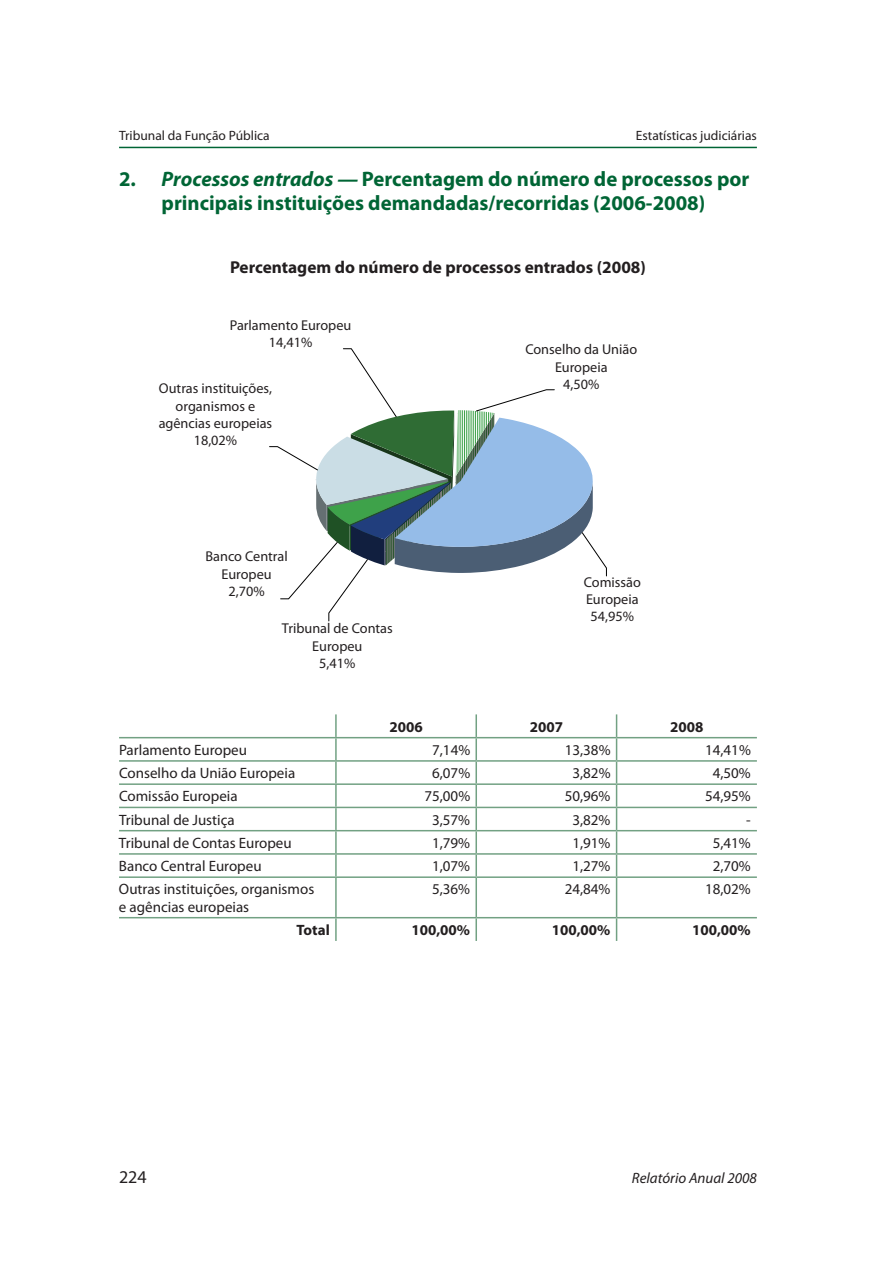
<style>
.page{position:relative;width:893px;height:1263px;background:#fff}
.page>*{position:absolute;margin:0;border:0;box-sizing:border-box;transform-origin:0 0}
.t1{font:700 21px/24px "Myriad Pro";color:#006535;text-align:center}
.t2{font:18px "Myriad Pro";color:#231f20}
.t3{font:700 17.25px "Myriad Pro";color:#231f20}
.t4{font:15px/17.2px "Myriad Pro";color:#231f20}
.t5{font:700 15px "Myriad Pro";color:#231f20}
.t6{font:italic 15px "Myriad Pro";color:#231f20}
.t7{font:14.25px/17.2px "Myriad Pro";color:#231f20;text-align:center}
.t8{font:13.5px "Myriad Pro";color:#231f20}
.s1{font-style:italic}
</style>
<div class="page">
<hr style="left:119px;top:147px;width:638px;height:1px;background:#006535">
<hr style="left:335px;top:714px;width:2px;height:23px;background:#72a183">
<hr style="left:475px;top:714px;width:2px;height:23px;background:#72a183">
<hr style="left:119px;top:737px;width:217px;height:1px;background:#72a183">
<hr style="left:336px;top:737px;width:140px;height:1px;background:#72a183">
<hr style="left:335px;top:738px;width:2px;height:22px;background:#72a183">
<hr style="left:476px;top:737px;width:141px;height:1px;background:#72a183">
<hr style="left:475px;top:738px;width:2px;height:22px;background:#72a183">
<hr style="left:617px;top:737px;width:140px;height:1px;background:#72a183">
<hr style="left:119px;top:760px;width:217px;height:2px;background:#72a183">
<hr style="left:336px;top:760px;width:140px;height:2px;background:#72a183">
<hr style="left:335px;top:762px;width:2px;height:21px;background:#72a183">
<hr style="left:476px;top:760px;width:141px;height:2px;background:#72a183">
<hr style="left:475px;top:762px;width:2px;height:21px;background:#72a183">
<hr style="left:617px;top:760px;width:140px;height:2px;background:#72a183">
<hr style="left:119px;top:783px;width:217px;height:2px;background:#72a183">
<hr style="left:336px;top:783px;width:140px;height:2px;background:#72a183">
<hr style="left:335px;top:785px;width:2px;height:22px;background:#72a183">
<hr style="left:476px;top:783px;width:141px;height:2px;background:#72a183">
<hr style="left:475px;top:785px;width:2px;height:22px;background:#72a183">
<hr style="left:617px;top:783px;width:140px;height:2px;background:#72a183">
<hr style="left:119px;top:807px;width:217px;height:1px;background:#72a183">
<hr style="left:336px;top:807px;width:140px;height:1px;background:#72a183">
<hr style="left:335px;top:808px;width:2px;height:22px;background:#72a183">
<hr style="left:476px;top:807px;width:141px;height:1px;background:#72a183">
<hr style="left:475px;top:808px;width:2px;height:22px;background:#72a183">
<hr style="left:617px;top:807px;width:140px;height:1px;background:#72a183">
<hr style="left:119px;top:830px;width:217px;height:1px;background:#72a183">
<hr style="left:336px;top:830px;width:140px;height:1px;background:#72a183">
<hr style="left:335px;top:831px;width:2px;height:22px;background:#72a183">
<hr style="left:476px;top:830px;width:141px;height:1px;background:#72a183">
<hr style="left:475px;top:831px;width:2px;height:22px;background:#72a183">
<hr style="left:617px;top:830px;width:140px;height:1px;background:#72a183">
<hr style="left:119px;top:853px;width:217px;height:2px;background:#72a183">
<hr style="left:336px;top:853px;width:140px;height:2px;background:#72a183">
<hr style="left:335px;top:855px;width:2px;height:21px;background:#72a183">
<hr style="left:476px;top:853px;width:141px;height:2px;background:#72a183">
<hr style="left:475px;top:855px;width:2px;height:21px;background:#72a183">
<hr style="left:617px;top:853px;width:140px;height:2px;background:#72a183">
<svg style="left:616px;top:714px;width:1px;height:162px"></svg>
<hr style="left:119px;top:876px;width:217px;height:2px;background:#72a183">
<hr style="left:336px;top:876px;width:140px;height:2px;background:#72a183">
<hr style="left:335px;top:878px;width:2px;height:39px;background:#72a183">
<hr style="left:476px;top:876px;width:141px;height:2px;background:#72a183">
<hr style="left:475px;top:878px;width:2px;height:39px;background:#72a183">
<hr style="left:617px;top:876px;width:140px;height:2px;background:#72a183">
<hr style="left:616px;top:878px;width:1px;height:39px;background:#72a183">
<hr style="left:119px;top:917px;width:217px;height:1px;background:#72a183">
<hr style="left:336px;top:917px;width:140px;height:1px;background:#72a183">
<hr style="left:335px;top:918px;width:2px;height:23px;background:#72a183">
<hr style="left:476px;top:917px;width:141px;height:1px;background:#72a183">
<hr style="left:475px;top:918px;width:2px;height:23px;background:#72a183">
<hr style="left:617px;top:917px;width:140px;height:1px;background:#72a183">
<svg style="left:616px;top:918px;width:1px;height:23px"></svg>
<svg style="left:269px;top:348px;width:338px;height:274px"></svg>
<p class="t8" style="left:119px;top:127px;width:152px">Tribunal da Função Pública</p>
<p class="t8" style="left:636px;top:127px;width:122px">Estatísticas judiciárias</p>
<h1 class="t1" style="left:119px;top:166px;width:632px">2. <span class="s1">Processos entrados —</span> Percentagem do número de processos por principais instituições demandadas/recorridas (2006-2008)</h1>
<p class="t3" style="left:230px;top:256px;width:417px">Percentagem do número de processos entrados (2008)</p>
<p class="t7" style="left:230px;top:316px;width:123px">Parlamento Europeu<br>14,41%</p>
<p class="t7" style="left:159px;top:380px;width:115px">Outras instituições, organismos e agências europeias<br>18,02%</p>
<p class="t7" style="left:205px;top:548px;width:84px">Banco Central<br>Europeu<br>2,70%</p>
<p class="t7" style="left:282px;top:620px;width:112px">Tribunal de Contas<br>Europeu<br>5,41%</p>
<p class="t7" style="left:525px;top:341px;width:113px">Conselho da União<br>Europeia<br>4,50%</p>
<p class="t7" style="left:584px;top:573px;width:59px">Comissão<br>Europeia<br>54,95%</p>
<p class="t5" style="left:389px;top:717px;width:35px">2006</p>
<p class="t5" style="left:530px;top:717px;width:35px">2007</p>
<p class="t5" style="left:670px;top:717px;width:35px">2008</p>
<p class="t4" style="left:119px;top:741px;width:129px">Parlamento Europeu</p>
<p class="t4" style="left:432px;top:741px;width:40px">7,14%</p>
<p class="t4" style="left:565px;top:741px;width:47px">13,38%</p>
<p class="t4" style="left:705px;top:741px;width:47px">14,41%</p>
<p class="t4" style="left:119px;top:764px;width:178px">Conselho da União Europeia</p>
<p class="t4" style="left:432px;top:764px;width:40px">6,07%</p>
<p class="t4" style="left:572px;top:764px;width:40px">3,82%</p>
<p class="t4" style="left:713px;top:764px;width:40px">4,50%</p>
<p class="t4" style="left:119px;top:787px;width:120px">Comissão Europeia</p>
<p class="t4" style="left:424px;top:787px;width:47px">75,00%</p>
<p class="t4" style="left:565px;top:787px;width:47px">50,96%</p>
<p class="t4" style="left:705px;top:787px;width:47px">54,95%</p>
<p class="t4" style="left:119px;top:811px;width:117px">Tribunal de Justiça</p>
<p class="t4" style="left:432px;top:811px;width:40px">3,57%</p>
<p class="t4" style="left:572px;top:811px;width:40px">3,82%</p>
<p class="t4" style="left:746px;top:811px;width:6px">-</p>
<p class="t4" style="left:119px;top:834px;width:174px">Tribunal de Contas Europeu</p>
<p class="t4" style="left:432px;top:834px;width:40px">1,79%</p>
<p class="t4" style="left:572px;top:834px;width:40px">1,91%</p>
<p class="t4" style="left:713px;top:834px;width:40px">5,41%</p>
<p class="t4" style="left:119px;top:857px;width:144px">Banco Central Europeu</p>
<p class="t4" style="left:432px;top:857px;width:40px">1,07%</p>
<p class="t4" style="left:572px;top:857px;width:40px">1,27%</p>
<p class="t4" style="left:713px;top:857px;width:40px">2,70%</p>
<p class="t4" style="left:119px;top:880px;width:197px">Outras instituições, organismos e agências europeias</p>
<p class="t4" style="left:432px;top:880px;width:40px">5,36%</p>
<p class="t4" style="left:565px;top:880px;width:47px">24,84%</p>
<p class="t4" style="left:705px;top:880px;width:47px">18,02%</p>
<p class="t5" style="left:297px;top:920px;width:35px">Total</p>
<p class="t5" style="left:411px;top:920px;width:60px">100,00%</p>
<p class="t5" style="left:552px;top:920px;width:60px">100,00%</p>
<p class="t5" style="left:692px;top:920px;width:60px">100,00%</p>
<p class="t2" style="left:119px;top:1166px;width:29px">224</p>
<p class="t6" style="left:632px;top:1168px;width:127px">Relatório Anual 2008</p>
</div>
